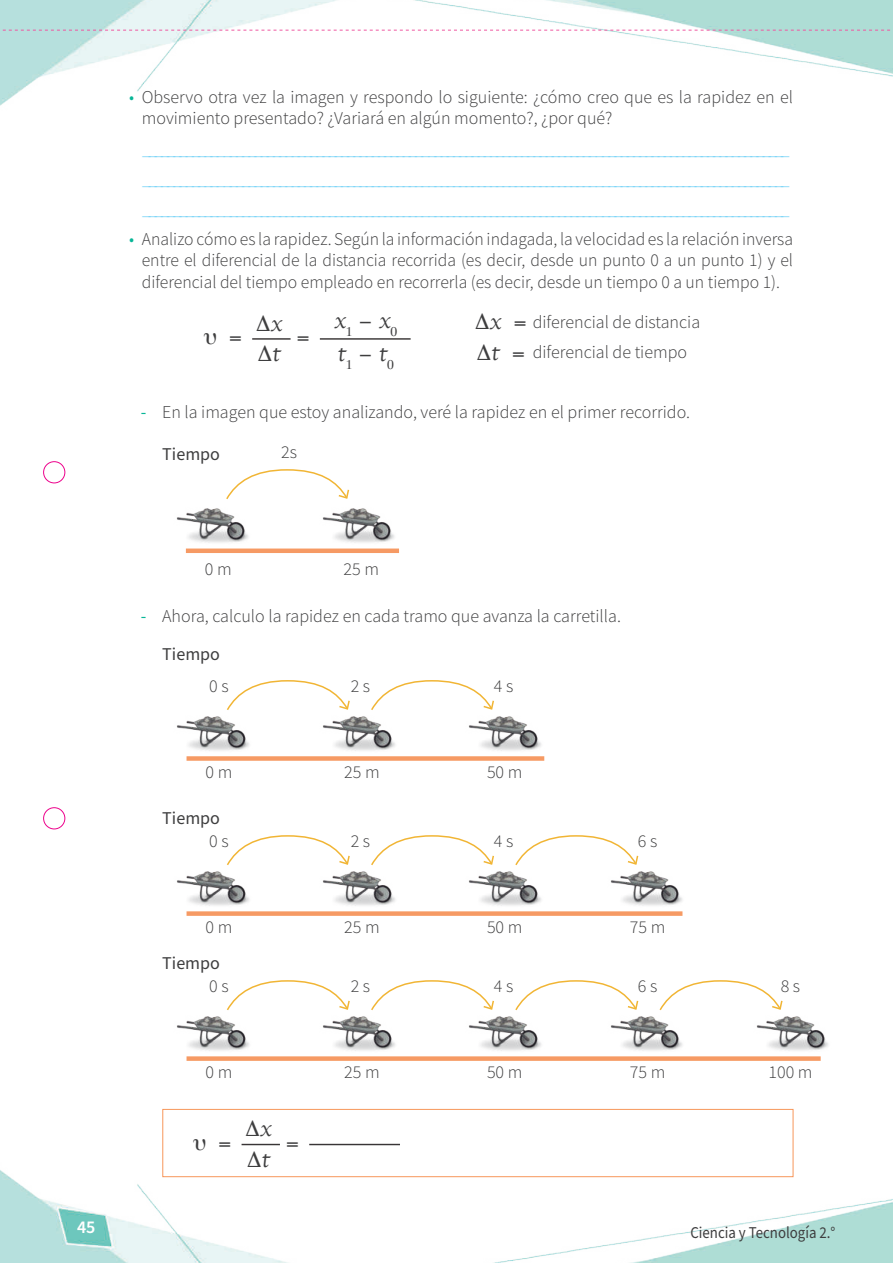
<style>
.page{position:relative;width:893px;height:1263px;background:#fff}
.page>*{position:absolute;margin:0;border:0;box-sizing:border-box;transform-origin:0 0}
.t1{font:23.25px/30.6px "Apple Chancery";color:#3e3e3f}
.t2{font:300 18px/21.6px "Source Sans Pro";color:#3e3e3f}
.t3{font:300 18px/30.2px "Source Sans Pro";color:#6bcff6;text-align:justify}
.t4{font:18px "Source Sans Pro";color:#3e3e3f}
.t5{font:600 18px "Source Sans Pro";color:#fff}
.t6{font:16.5px "Source Sans Pro";color:#3e3e3f;scale:.9 1}
.s1{color:#07b697}
.s2{font-weight:400;color:#07b697}
</style>
<div class="page">
<img style="left:0;top:0;width:893px;height:1263px">
<hr style="left:252px;top:338px;width:39px;height:2px;background:#231f20">
<hr style="left:320px;top:338px;width:91px;height:2px;background:#231f20">
<hr style="left:242px;top:1144px;width:38px;height:1px;background:#231f20">
<hr style="left:309px;top:1144px;width:91px;height:1px;background:#231f20">
<div style="left:162px;top:1109px;width:631px;height:68px;border:1px solid #f7975b"></div>
<div style="left:186px;top:548px;width:213px;height:5px;background:#f69a64"></div>
<svg style="left:225px;top:468px;width:125px;height:33px"></svg>
<img style="left:173px;top:490px;width:82px;height:62px">
<img style="left:319px;top:490px;width:82px;height:62px">
<div style="left:187px;top:756px;width:357px;height:5px;background:#f69a64"></div>
<div style="left:187px;top:911px;width:495px;height:5px;background:#f69a64"></div>
<svg style="left:225px;top:679px;width:126px;height:33px"></svg>
<svg style="left:225px;top:834px;width:126px;height:33px"></svg>
<svg style="left:370px;top:679px;width:125px;height:33px"></svg>
<svg style="left:370px;top:834px;width:125px;height:33px"></svg>
<svg style="left:514px;top:834px;width:125px;height:33px"></svg>
<img style="left:174px;top:698px;width:82px;height:61px">
<img style="left:174px;top:853px;width:82px;height:61px">
<img style="left:320px;top:698px;width:81px;height:59px">
<img style="left:320px;top:853px;width:81px;height:59px">
<img style="left:607px;top:853px;width:82px;height:61px">
<img style="left:465px;top:698px;width:82px;height:61px">
<img style="left:465px;top:853px;width:82px;height:59px">
<div style="left:187px;top:1056px;width:634px;height:5px;background:#f69a64"></div>
<svg style="left:225px;top:979px;width:126px;height:33px"></svg>
<svg style="left:370px;top:979px;width:125px;height:33px"></svg>
<svg style="left:514px;top:979px;width:125px;height:33px"></svg>
<svg style="left:658px;top:979px;width:126px;height:33px"></svg>
<img style="left:174px;top:998px;width:82px;height:61px">
<img style="left:320px;top:998px;width:81px;height:59px">
<img style="left:607px;top:998px;width:82px;height:59px">
<img style="left:465px;top:998px;width:82px;height:59px">
<img style="left:753px;top:998px;width:82px;height:61px">
<svg style="left:0;top:30px;width:893px;height:1px"></svg>
<svg style="left:43px;top:461px;width:23px;height:369px"></svg>
<svg style="left:204px;top:333px;width:37px;height:12px"></svg>
<svg style="left:298px;top:336px;width:11px;height:5px"></svg>
<svg style="left:347px;top:321px;width:32px;height:15px"></svg>
<svg style="left:257px;top:315px;width:13px;height:15px"></svg>
<svg style="left:391px;top:326px;width:6px;height:10px"></svg>
<svg style="left:347px;top:355px;width:32px;height:15px"></svg>
<svg style="left:387px;top:360px;width:6px;height:9px"></svg>
<svg style="left:258px;top:345px;width:14px;height:16px"></svg>
<svg style="left:193px;top:1139px;width:37px;height:12px"></svg>
<svg style="left:287px;top:1142px;width:11px;height:4px"></svg>
<svg style="left:246px;top:1120px;width:13px;height:16px"></svg>
<svg style="left:248px;top:1151px;width:13px;height:16px"></svg>
<svg style="left:476px;top:313px;width:13px;height:16px"></svg>
<svg style="left:515px;top:321px;width:11px;height:5px"></svg>
<svg style="left:477px;top:344px;width:14px;height:16px"></svg>
<svg style="left:513px;top:352px;width:11px;height:5px"></svg>
<p class="t2" style="left:142px;top:86px;width:653px;text-indent:-13px"><span class="s1">•</span> Observo otra vez la imagen y respondo lo siguiente: ¿cómo creo que es la rapidez en el movimiento presentado? ¿Variará en algún momento?, ¿por qué?</p>
<p class="t3" style="left:142px;top:134px;width:649px">_____________ _________________________________ ___________________________ _______________________________ _____________ _________________________________ ___________________________ _______________________________ _____________ _________________________________ ___________________________ _______________________________</p>
<p class="t2" style="left:142px;top:228px;width:653px;text-align:justify;text-indent:-13px"><span class="s1">•</span> Analizo cómo es la rapidez. Según la información indagada, la velocidad es la relación inversa entre el diferencial de la distancia recorrida (es decir, desde un punto 0 a un punto 1) y el diferencial del tiempo empleado en recorrerla (es decir, desde un tiempo 0 a un tiempo 1).</p>
<p class="t1" style="left:270px;top:307px;width:13px">x</p>
<p class="t1" style="left:272px;top:338px;width:10px">t</p>
<p class="t1" style="left:334px;top:304px;width:13px">x</p>
<p class="t1" style="left:379px;top:304px;width:13px">x</p>
<p class="t1" style="left:338px;top:338px;width:10px">t</p>
<p class="t1" style="left:379px;top:338px;width:10px">t</p>
<p class="t1" style="left:489px;top:306px;width:13px">x t</p>
<p class="t2" style="left:533px;top:307px;width:169px;line-height:30px">diferencial de distancia diferencial de tiempo</p>
<p class="t2" style="left:141px;top:402px;width:551px"><span class="s2">-</span> En la imagen que estoy analizando, veré la rapidez en el primer recorrido.</p>
<p class="t4" style="left:162px;top:446px;width:59px">Tiempo</p>
<p class="t2" style="left:281px;top:442px;width:17px">2s</p>
<p class="t2" style="left:205px;top:558px;width:28px">0 m</p>
<p class="t2" style="left:343px;top:558px;width:37px">25 m</p>
<p class="t2" style="left:141px;top:605px;width:482px"><span class="s2">-</span> Ahora, calculo la rapidez en cada tramo que avanza la carretilla.</p>
<p class="t4" style="left:162px;top:646px;width:59px">Tiempo</p>
<p class="t2" style="left:209px;top:675px;width:21px">0 s</p>
<p class="t2" style="left:206px;top:762px;width:28px">0 m</p>
<p class="t4" style="left:162px;top:810px;width:59px">Tiempo</p>
<p class="t2" style="left:209px;top:830px;width:21px">0 s</p>
<p class="t2" style="left:206px;top:917px;width:28px">0 m</p>
<p class="t4" style="left:162px;top:955px;width:59px">Tiempo</p>
<p class="t2" style="left:351px;top:675px;width:21px">2 s</p>
<p class="t2" style="left:494px;top:675px;width:21px">4 s</p>
<p class="t2" style="left:344px;top:762px;width:37px">25 m</p>
<p class="t2" style="left:487px;top:762px;width:37px">50 m</p>
<p class="t2" style="left:351px;top:830px;width:21px">2 s</p>
<p class="t2" style="left:494px;top:830px;width:21px">4 s</p>
<p class="t2" style="left:638px;top:830px;width:21px">6 s</p>
<p class="t2" style="left:344px;top:917px;width:37px">25 m</p>
<p class="t2" style="left:487px;top:917px;width:37px">50 m</p>
<p class="t2" style="left:630px;top:917px;width:37px">75 m</p>
<p class="t2" style="left:209px;top:975px;width:21px">0 s</p>
<p class="t2" style="left:351px;top:975px;width:21px">2 s</p>
<p class="t2" style="left:494px;top:975px;width:21px">4 s</p>
<p class="t2" style="left:638px;top:975px;width:21px">6 s</p>
<p class="t2" style="left:781px;top:975px;width:21px">8 s</p>
<p class="t2" style="left:206px;top:1062px;width:28px">0 m</p>
<p class="t1" style="left:260px;top:1113px;width:13px">x t</p>
<p class="t2" style="left:344px;top:1062px;width:37px">25 m</p>
<p class="t2" style="left:487px;top:1062px;width:37px">50 m</p>
<p class="t2" style="left:630px;top:1062px;width:37px">75 m</p>
<p class="t2" style="left:768px;top:1062px;width:46px">100 m</p>
<p class="t5" style="left:77px;top:1218px;width:20px">45</p>
<p class="t6" style="left:690px;top:1225px;width:163px">Ciencia y Tecnología 2.°</p>
</div>
